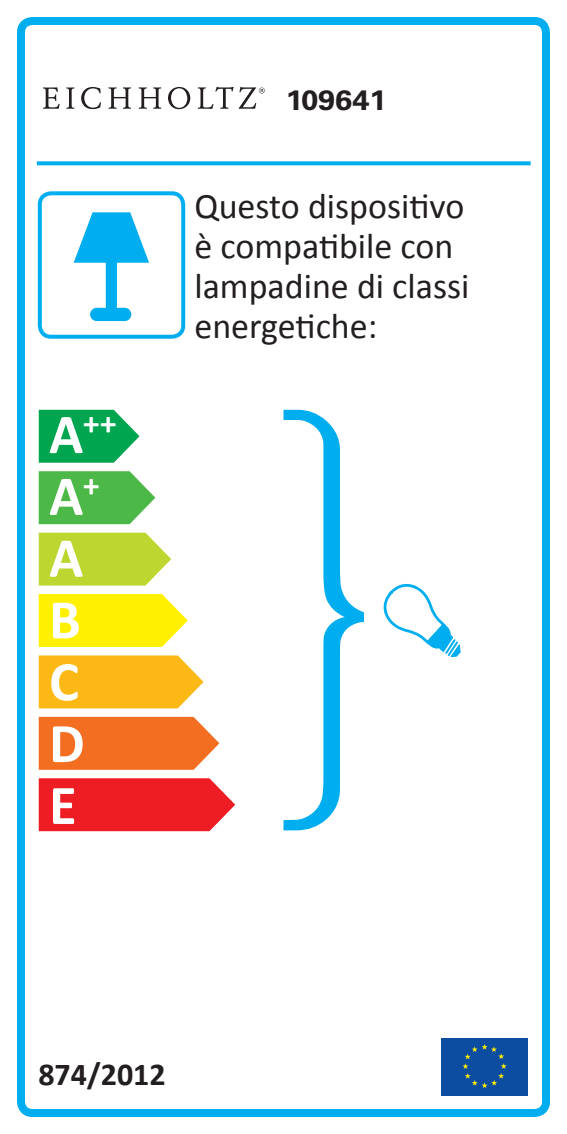
<style>
.page{position:relative;width:567px;height:1134px;background:#fff}
.page>*{position:absolute;margin:0;border:0;box-sizing:border-box;transform-origin:0 0}
.t1{font:700 56.4px/62px "Calibri";color:#fff}
.t2{font:36px/40px "Calibri";color:#231f20}
.t3{font:700 32.8px "Calibri";color:#fff}
.t4{font:700 32px "Calibri";color:#231f20}
.t5{font:700 28px "Univers LT Std";color:#231f20;scale:1.1 1}
.s1{font-size:56.4px}
</style>
<div class="page">
<div style="left:17px;top:17px;width:533px;height:1100px;border:8px solid #00aeef;border-radius:11px"></div>
<svg style="left:37px;top:161px;width:494px;height:4px;background:#14b4f0"></svg>
<div style="left:38px;top:191px;width:147px;height:148px;border:4px solid #00aeef;border-radius:11px"></div>
<svg style="left:39px;top:533px;width:132px;height:53px;background:#c4da45"></svg>
<svg style="left:39px;top:471px;width:116px;height:53px;background:#5fbf5c"></svg>
<svg style="left:39px;top:410px;width:101px;height:53px;background:#22b166"></svg>
<svg style="left:39px;top:594px;width:149px;height:53px;background:#fff217"></svg>
<svg style="left:39px;top:655px;width:165px;height:53px;background:#fcbe28"></svg>
<svg style="left:39px;top:717px;width:180px;height:53px;background:#f37830"></svg>
<svg style="left:39px;top:778px;width:196px;height:53px;background:#ef2c31"></svg>
<svg style="left:283px;top:410px;width:80px;height:420px"></svg>
<div style="left:441px;top:1037px;width:86px;height:58px;background:#0d4da1"></div>
<svg style="left:462px;top:1044px;width:45px;height:44px"></svg>
<svg style="left:363px;top:583px;width:98px;height:75px"></svg>
<svg style="left:74px;top:212px;width:75px;height:102px"></svg>
<div style="left:90px;top:308px;width:41px;height:13px;background:#00aeef;border-radius:7px"></div>
<svg style="left:43px;top:87px;width:222px;height:22px"></svg>
<p class="t3" style="left:49px;top:402px;width:69px"><span class="s1">A</span>++</p>
<h1 class="t1" style="left:49px;top:465px;width:52px">A<sup>+<br></sup>A<br>B<br>C<br>D<br>E</h1>
<p class="t5" style="left:286px;top:84px;width:93px">109641</p>
<p class="t2" style="left:194px;top:186px;width:276px">Questo dispositivo è compatibile con lampadine di classi energetiche:</p>
<p class="t4" style="left:38px;top:1054px;width:129px">874/2012</p>
</div>
